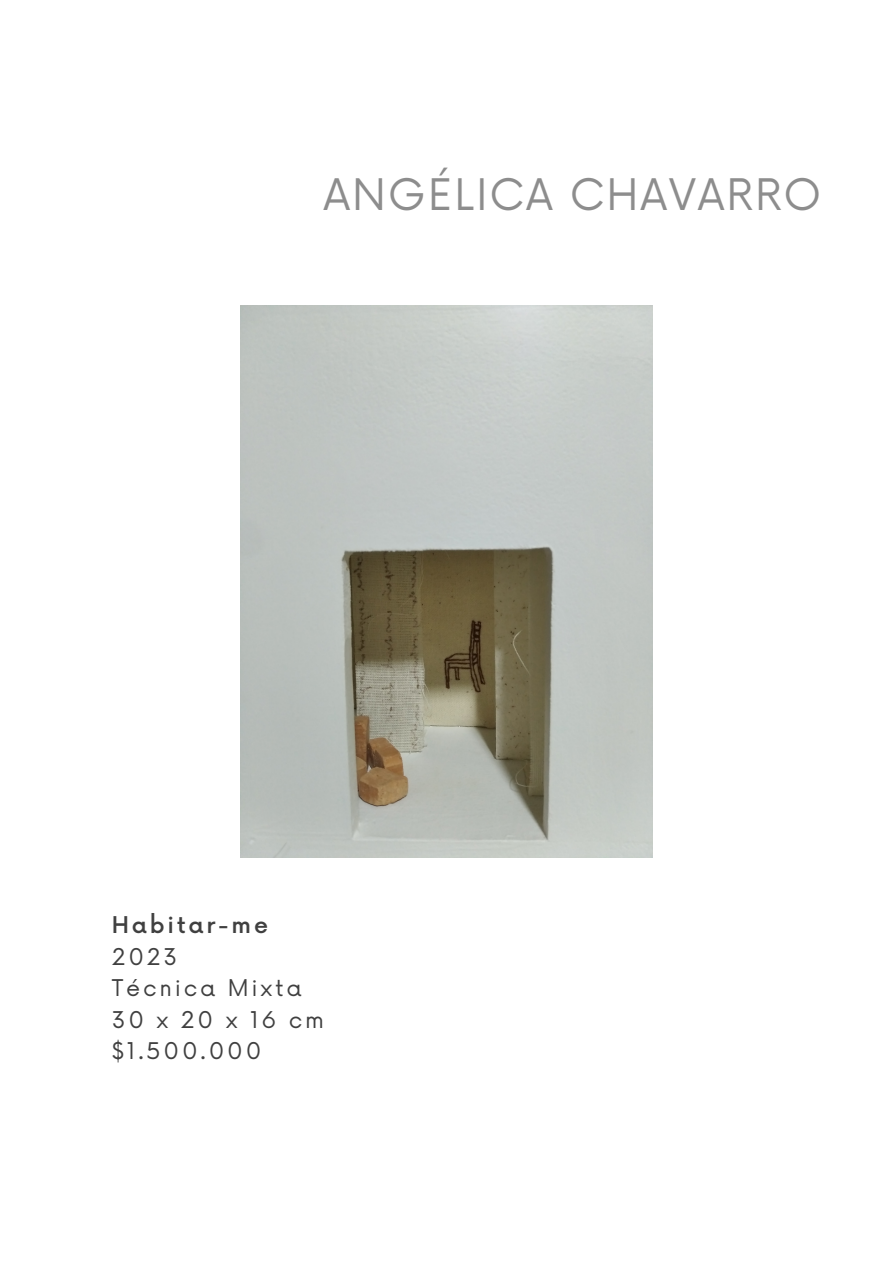
<style>
.page{position:relative;width:893px;height:1264px;background:#fff}
.page>*{position:absolute;margin:0;border:0;box-sizing:border-box;transform-origin:0 0}
.t1{font:42.3px "Now";letter-spacing:.045em;color:#8d8d8d}
.t2{font:22.5px/31.5px "Now";letter-spacing:.125em;color:#404040}
.t3{font:500 22.5px "Now";letter-spacing:.125em;color:#404040}
.t4{font:11.25px "Now";color:#404040}
</style>
<div class="page">
<img style="left:240px;top:306px;width:412px;height:551px">
<h1 class="t1" style="left:323px;top:171px;width:499px">ANGÉLICA CHAVARRO</h1>
<p class="t3" style="left:112px;top:913px;width:158px">Habitar-me</p>
<p class="t2" style="left:112px;top:942px;width:214px">2023<br>Técnica Mixta<br>30x20x16cm $1.500.000</p>
<p class="t4" style="left:107px;top:1063px;width:26px;rotate:-90deg">____</p>
</div>
